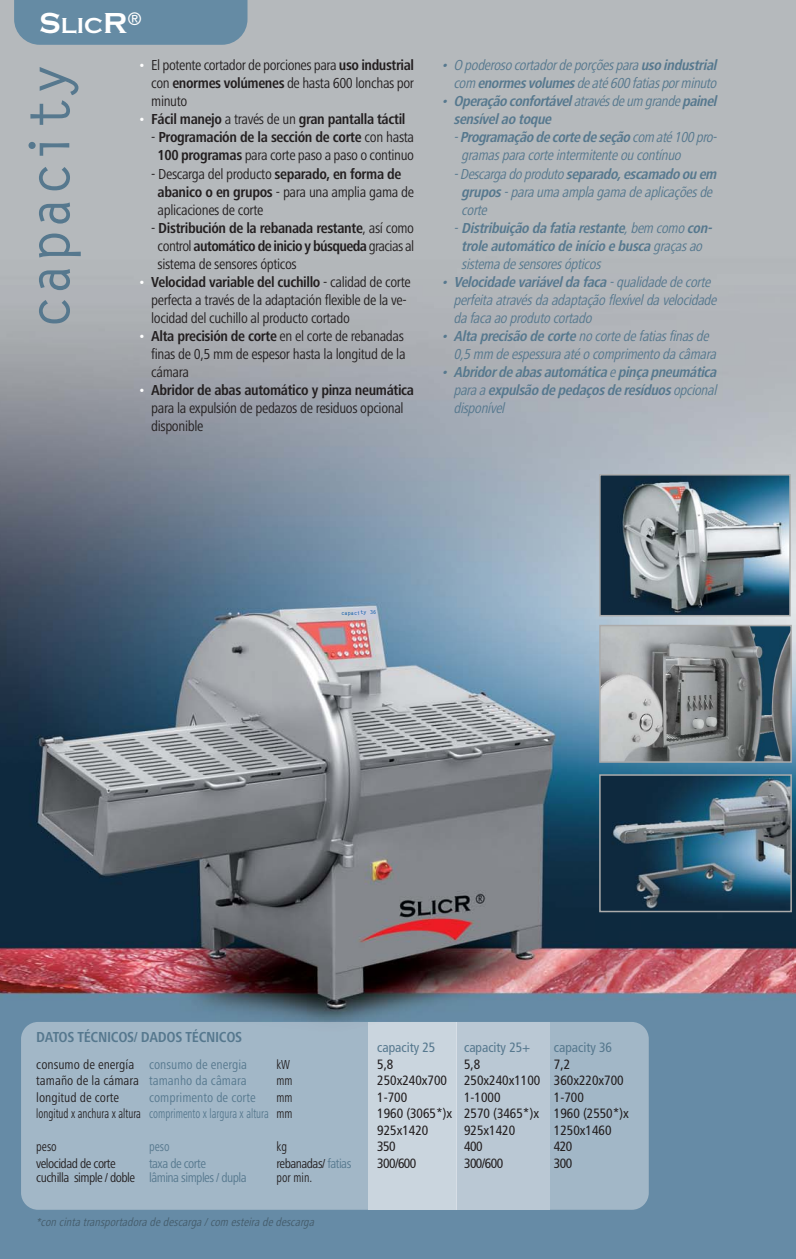
<style>
.page{position:relative;width:796px;height:1259px;background:#fff}
.page>*{position:absolute;margin:0;border:0;box-sizing:border-box;transform-origin:0 0}
.t1{font:500 55.5px "Letter Got LCY";color:#56788e}
.t2{font:700 22.5px "Copperplate Gothic";color:#fff}
.t3{font:condensed 15px/18px "Frutiger Next LTW1 G";letter-spacing:-.025em;color:#231f20}
.t4{font:italic condensed 15px/18px "Frutiger Next LTW1 G";letter-spacing:-.025em;color:#56788e}
.t5{font:italic 700 condensed 15px/18px "Frutiger Next LTW1 G";letter-spacing:-.025em;color:#56788e;text-align:justify}
.t6{font:700 condensed 15px/18px "Frutiger Next LTW1 G";letter-spacing:-.025em;color:#231f20;text-align:center}
.t7{font:700 condensed 15px "Frutiger Next LTW1 G";letter-spacing:-.02em;color:#56788e}
.t8{font:condensed 13.5px/16.5px "Frutiger";color:#231f20}
.t9{font:condensed 13.5px "Frutiger Next LTW1 G";color:#231f20}
.t10{font:condensed 13.5px "Frutiger Next LTW1 G";letter-spacing:-.04em;color:#231f20}
.t11{font:condensed 13.5px "Frutiger Next LTW1 G";color:#56788e;scale:.8 1}
.t12{font:condensed 13.5px "Frutiger";color:#56788e}
.t13{font:condensed 13.5px "Frutiger Next LTW1 G";color:#56788e}
.t14{font:condensed 13.5px "Frutiger Next LTW1 G";color:#231f20;scale:.88 1}
.t15{font:condensed 13.5px "Frutiger Next LTW1 G";letter-spacing:-.04em;color:#56788e}
.t16{font:condensed 13.5px "Frutiger Next LTW1 G";color:#231f20;scale:.9 1}
.t17{font:condensed 13.5px "Frutiger Next LTW1 G";color:#56788e;scale:.9 1}
.t18{font:italic condensed 12px "Frutiger Next LTW1 G";color:#445c6b}
.t19{font:500 5.25px "Letter Got LCY";color:#0054a6}
.s1{font-size:30px}
.s2{color:#fff}
.s3{font-weight:700}
.s4{font-weight:400;color:#fff}
.s5{font-weight:400}
.s6{color:#56788e}
.s7{color:#231f20}
</style>
<div class="page">
<img style="left:0;top:0;width:795px;height:1259px">
<img style="left:601px;top:477px;width:186px;height:136px">
<div style="left:598px;top:474px;width:192px;height:142px;border:2px solid #ababab"></div>
<img style="left:601px;top:628px;width:187px;height:132px">
<div style="left:598px;top:625px;width:193px;height:138px;border:2px solid #ababab"></div>
<img style="left:601px;top:777px;width:187px;height:132px">
<div style="left:598px;top:774px;width:193px;height:138px;border:2px solid #ababab"></div>
<div style="left:14px;top:0;width:233px;height:45px;background:#658ba4"></div>
<div style="left:21px;top:1022px;width:627px;height:188px;background:#a2b7c7"></div>
<img style="left:369px;top:1022px;width:179px;height:188px">
<img style="left:456px;top:1022px;width:1px;height:188px">
<h2 class="t2" style="left:39px;top:12px;width:104px"><span class="s1">S</span>LIC<span class="s1">R</span><sup>®</sup></h2>
<h1 class="t1" style="left:16px;top:329px;width:268px;rotate:-90deg">capacity</h1>
<p class="t3" style="left:151px;top:58px;width:264px;text-align:justify;text-indent:-13px"><span class="s2">•</span> El potente cortador de porciones para <span class="s3">uso industrial </span>con <span class="s3">enormes volúmenes</span> de hasta 600 lonchas por minuto</p>
<p class="t6" style="left:138px;top:112px;width:268px"><span class="s4">•</span> Fácil manejo <span class="s5">a través de un</span> gran pantalla táctil</p>
<p class="t6" style="left:151px;top:130px;width:264px"><span class="s5">-</span> Programación de la sección de corte <span class="s5">con hasta<br></span>100 programas <span class="s5">para corte paso a paso o continuo</span></p>
<p class="t3" style="left:157px;top:166px;width:258px;text-indent:-6px">- Descarga del producto <span class="s3">separado, en forma de abanico o en grupos</span> - para una amplia gama de aplicaciones de corte</p>
<p class="t6" style="left:157px;top:220px;width:258px;text-align:justify;text-indent:-6px"><span class="s5">-</span> Distribución de la rebanada restante<span class="s5">, así como control</span> automático de inicio y búsqueda <span class="s5">gracias al sistema de sensores ópticos</span></p>
<p class="t3" style="left:151px;top:274px;width:261px;text-indent:-13px"><span class="s2">•</span> <span class="s3">Velocidad variable del cuchillo</span> - calidad de corte perfecta a través de la adaptación flexible de la ve&shy;locidad del cuchillo al producto cortado</p>
<p class="t3" style="left:151px;top:328px;width:256px;text-align:justify;text-indent:-13px"><span class="s2">•</span> <span class="s3">Alta precisión de corte</span> en el corte de rebanadas finas de 0,5 mm de espesor hasta la longitud de la cámara</p>
<p class="t3" style="left:151px;top:382px;width:264px;text-indent:-13px"><span class="s2">•</span> <span class="s3">Abridor de abas automático y pinza neumática </span>para la expulsión de pedazos de residuos opcional disponible</p>
<p class="t4" style="left:440px;top:58px;width:280px;text-align:right">• O poderosocortadordeporçõespara<span class="s3">uso industrial </span>com <span class="s3">enormesvolumes</span> deaté600fatiasporminuto</p>
<p class="t5" style="left:440px;top:94px;width:280px"><span class="s5">•</span> Operação confortável<span class="s5">atravésdeum grande</span>painel</p>
<p class="t5" style="left:453px;top:112px;width:102px">sensívelao toque</p>
<p class="t5" style="left:453px;top:130px;width:267px"><span class="s5">-</span>Programação decortedeseção <span class="s5">com até100pro-</span></p>
<p class="t4" style="left:461px;top:148px;width:224px">gramasparacorteintermitenteoucontínuo</p>
<p class="t5" style="left:453px;top:166px;width:267px"><span class="s5">-Descargadoproduto</span>separado,escamado ou em</p>
<p class="t4" style="left:461px;top:184px;width:255px"><span class="s3">grupos</span> -paraumaamplagamadeaplicaçõesde</p>
<p class="t4" style="left:461px;top:202px;width:30px">corte</p>
<p class="t5" style="left:453px;top:220px;width:262px"><span class="s5">-</span>Distribuição da fatia restante<span class="s5">,bem como</span>con-</p>
<p class="t5" style="left:461px;top:238px;width:245px">trole automático de início e busca <span class="s5">graçasao</span></p>
<p class="t4" style="left:461px;top:256px;width:144px">sistemadesensoresópticos</p>
<p class="t4" style="left:453px;top:274px;width:267px;text-indent:-13px">• <span class="s3">Velocidade variávelda faca</span> -qualidadedecorte perfeitaatravésdaadaptaçãoflexíveldavelocidade dafacaaoprodutocortado</p>
<p class="t4" style="left:453px;top:328px;width:267px;text-indent:-13px">• <span class="s3">Alta precisão de corte</span> nocortedefatiasfinasde<br>0,5 mm deespessuraatéocomprimentodacâmara</p>
<p class="t5" style="left:453px;top:364px;width:267px;text-indent:-13px"><span class="s5">•</span> Abridordeabasautomática <span class="s5">e</span> pinça pneumática <span class="s5">paraa</span>expulsão de pedaçosde resíduos <span class="s5">opcional disponível</span></p>
<p class="t19" style="left:341px;top:610px;width:37px;rotate:-2deg">capacity 36</p>
<p class="t7" style="left:36px;top:1030px;width:207px">DATOS TÉCNICOS/ DADOS TÉCNICOS</p>
<p class="t12" style="left:377px;top:1042px;width:60px">capacity 25</p>
<p class="t12" style="left:464px;top:1042px;width:68px">capacity 25+</p>
<p class="t12" style="left:553px;top:1042px;width:60px">capacity 36</p>
<p class="t9" style="left:36px;top:1058px;width:212px">consumo de energía <span class="s6">consumo de energia</span></p>
<p class="t14" style="left:276px;top:1058px;width:17px">kW</p>
<p class="t8" style="left:377px;top:1057px;width:18px">5,8</p>
<p class="t8" style="left:464px;top:1057px;width:18px">5,8</p>
<p class="t8" style="left:553px;top:1057px;width:18px">7,2</p>
<p class="t9" style="left:36px;top:1075px;width:212px">tamaño de la cámara <span class="s6">tamanho da câmara</span></p>
<p class="t14" style="left:276px;top:1075px;width:20px">mm</p>
<p class="t8" style="left:377px;top:1073px;width:71px">250x240x700</p>
<p class="t8" style="left:464px;top:1073px;width:161px">250x240x1100 360x220x700</p>
<p class="t9" style="left:36px;top:1091px;width:84px">longitud de corte</p>
<p class="t13" style="left:149px;top:1091px;width:108px">comprimento de corte</p>
<p class="t14" style="left:276px;top:1091px;width:20px">mm</p>
<p class="t8" style="left:377px;top:1090px;width:31px">1-700</p>
<p class="t8" style="left:464px;top:1090px;width:38px">1-1000</p>
<p class="t8" style="left:553px;top:1090px;width:31px">1-700</p>
<p class="t11" style="left:36px;top:1108px;width:321px"><span class="s7">longitud x anchura x altura</span> comprimento x largura x altura <span class="s7">mm</span></p>
<p class="t8" style="left:377px;top:1106px;width:253px">1960 (3065*)x 2570 (3465*)x 1960 (2550*)x<br>925x1420</p>
<p class="t8" style="left:464px;top:1123px;width:53px">925x1420</p>
<p class="t8" style="left:553px;top:1123px;width:59px">1250x1460</p>
<p class="t16" style="left:36px;top:1141px;width:24px">peso</p>
<p class="t17" style="left:149px;top:1141px;width:24px">peso</p>
<p class="t16" style="left:276px;top:1141px;width:13px">kg</p>
<p class="t8" style="left:377px;top:1139px;width:20px">350</p>
<p class="t8" style="left:464px;top:1139px;width:20px">400</p>
<p class="t8" style="left:553px;top:1139px;width:20px">420</p>
<p class="t10" style="left:36px;top:1157px;width:81px">velocidad de corte</p>
<p class="t15" style="left:149px;top:1157px;width:58px">taxa de corte</p>
<p class="t10" style="left:276px;top:1157px;width:76px">rebanadas/ <span class="s6">fatias</span></p>
<p class="t8" style="left:377px;top:1156px;width:41px">300/600</p>
<p class="t8" style="left:464px;top:1156px;width:41px">300/600</p>
<p class="t8" style="left:553px;top:1156px;width:20px">300</p>
<p class="t10" style="left:36px;top:1172px;width:212px">cuchilla simple / doble <span class="s6">lâmina simples / dupla</span></p>
<p class="t14" style="left:276px;top:1172px;width:42px">por min.</p>
<p class="t18" style="left:36px;top:1216px;width:282px">*con cinta transportadora de descarga /com esteira de descarga</p>
</div>
